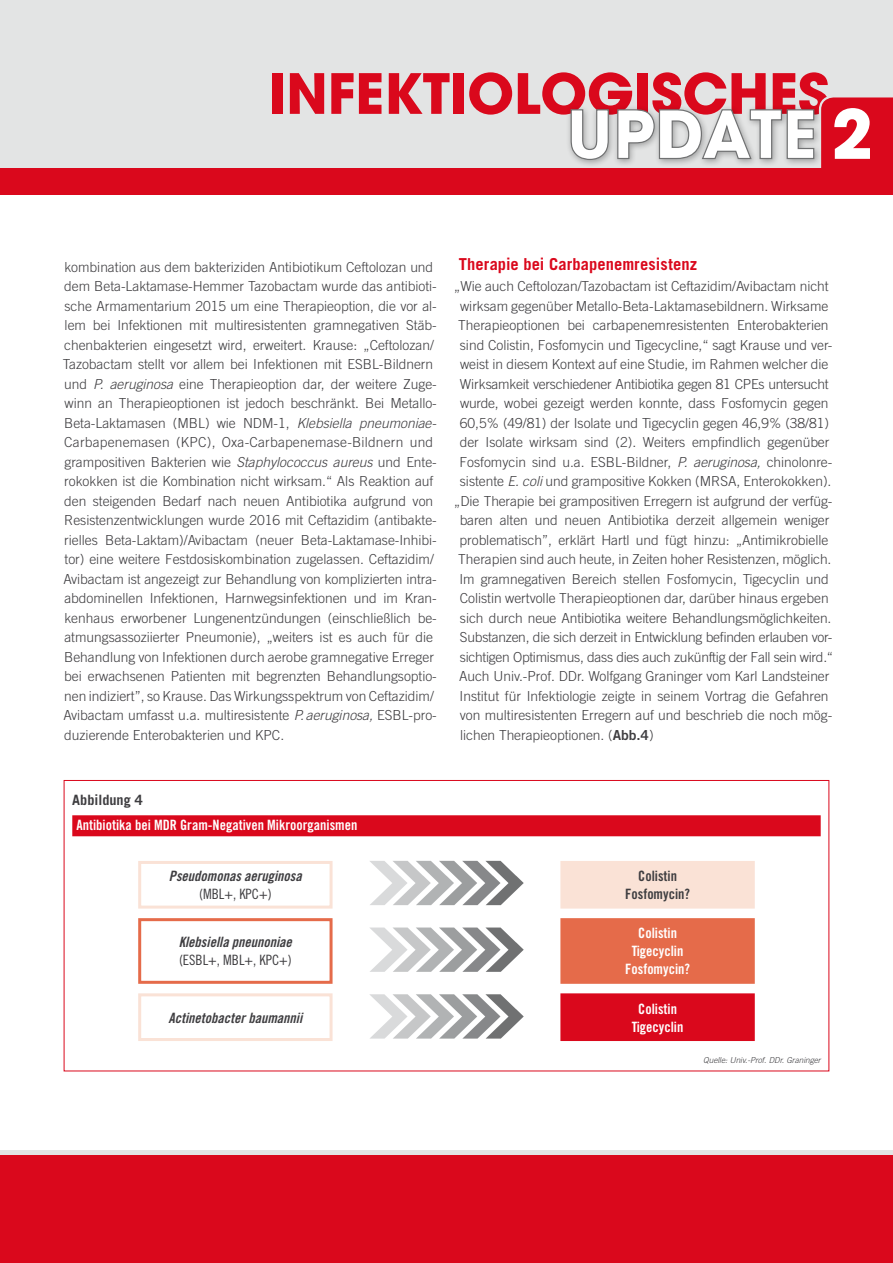
<style>
.page{position:relative;width:893px;height:1263px;background:#fff}
.page>*{position:absolute;margin:0;border:0;box-sizing:border-box;transform-origin:0 0}
.t1{font:700 55.05px "Avant Garde";letter-spacing:-.005em;color:#da081c}
.t2{font:700 16.5px "Trade Gothic";letter-spacing:.005em;color:#da081c}
.t3{font:14.25px/18px "Trade Gothic Bold Cond Twenty";color:#fff;text-align:center}
.t4{font:14.25px "Trade Gothic Bold Cond Twenty Obl";color:#3e3d40}
.t5{font:14.25px "Trade Gothic Cond Eighteen";color:#3e3d40}
.t6{font:14.25px/18px "Trade Gothic Bold Cond Twenty";color:#3e3d40;text-align:center}
.t7{font:700 14.25px "Trade Gothic";color:#3e3d40}
.t8{font:300 13.8px/19.5px "Trade Gothic";color:#3e3d40}
.t9{font:300 13.8px "Trade Gothic";letter-spacing:-.02em;color:#3e3d40}
.t10{font:italic 300 8.25px "Trade Gothic";color:#3e3d40}
.s1{font-style:italic}
.s2{font-family:"Trade Gothic Bold Two";font-weight:400}
</style>
<div class="page">
<svg style="left:0;top:194px;width:16px;height:1px"></svg>
<div style="left:0;top:0;width:893px;height:171px;background:#e3e4e4"></div>
<div style="left:0;top:1152px;width:893px;height:111px;background:#da081c"></div>
<hr style="left:0;top:1150px;width:893px;height:4px;background:#e3e4e4">
<div style="left:64px;top:780px;width:765px;height:291px;background:#fff;border:1px solid #da081c"></div>
<div style="left:72px;top:815px;width:749px;height:21px;background:#da081c"></div>
<div style="left:562px;top:862px;width:191px;height:45px;background:#fae2d6"></div>
<div style="left:560px;top:861px;width:195px;height:47px;border:3px solid #fae2d6"></div>
<div style="left:138px;top:861px;width:195px;height:47px;border:3px solid #fae2d6"></div>
<div style="left:562px;top:920px;width:191px;height:62px;background:#e56b4a"></div>
<div style="left:560px;top:918px;width:195px;height:66px;border:3px solid #e56b4a"></div>
<div style="left:138px;top:918px;width:195px;height:66px;border:3px solid #e56b4a"></div>
<div style="left:562px;top:995px;width:191px;height:44px;background:#da081c"></div>
<div style="left:560px;top:993px;width:195px;height:48px;border:3px solid #da081c"></div>
<div style="left:138px;top:993px;width:195px;height:48px;border:3px solid #fae2d6"></div>
<svg style="left:369px;top:994px;width:155px;height:44px"></svg>
<svg style="left:370px;top:927px;width:154px;height:45px"></svg>
<svg style="left:370px;top:861px;width:154px;height:44px"></svg>
<svg style="left:462px;top:97px;width:431px;height:98px"></svg>
<div style="left:0;top:168px;width:893px;height:26px;background:#da081c"></div>
<h1 class="t1" style="left:269px;top:58px;width:562px">INFEKTIOLOGISCHES</h1>
<p class="t8" style="left:63px;top:257px;width:376px">kombination aus dem bakteriziden Antibiotikum Ceftolozan und dem Beta-Laktamase-Hemmer Tazobactam wurde das antibioti&shy;sche Armamentarium 2015 um eine Therapieoption, die vor al&shy;lem bei Infektionen mit multiresistenten gramnegativen Stäb&shy;chenbakterien eingesetzt wird, erweitert. Krause: „Ceftolozan/ Tazobactam stellt vor allem bei Infektionen mit ESBL-Bildnern und <span class="s1">P. aeruginosa</span> eine Therapieoption dar, der weitere Zuge&shy;winn an Therapieoptionen ist jedoch beschränkt. Bei Metallo-Beta-Laktamasen (MBL) wie NDM-1, <span class="s1">Klebsiella pneumoniae-</span>Carbapenemasen (KPC), Oxa-Carbapenemase-Bildnern und grampositiven Bakterien wie <span class="s1">Staphylococcus aureus</span> und Ente&shy;rokokken ist die Kombination nicht wirksam.“ Als Reaktion auf den steigenden Bedarf nach neuen Antibiotika aufgrund von Resistenzentwicklungen wurde 2016 mit Ceftazidim (antibakte&shy;rielles Beta-Laktam)/Avibactam (neuer Beta-Laktamase-Inhibi&shy;tor) eine weitere Festdosiskombination zugelassen. Ceftazidim/ Avibactam ist angezeigt zur Behandlung von komplizierten intra&shy;abdominellen Infektionen, Harnwegsinfektionen und im Kran&shy;kenhaus erworbener Lungenentzündungen (einschließlich be&shy;atmungsassoziierter Pneumonie), „weiters ist es auch für die Behandlung von Infektionen durch aerobe gramnegative Erreger bei erwachsenen Patienten mit begrenzten Behandlungsoptio&shy;nen indiziert”, so Krause. Das Wirkungsspektrum von Ceftazidim/ Avibactam umfasst u.a. multiresistente <span class="s1">P.aeruginosa,</span> ESBL-pro&shy;duzierende Enterobakterien und KPC.</p>
<p class="t2" style="left:459px;top:254px;width:240px">Therapie bei Carbapenemresistenz</p>
<p class="t8" style="left:454px;top:276px;width:376px">„Wie auch Ceftolozan/Tazobactam ist Ceftazidim/Avibactam nicht</p>
<p class="t8" style="left:460px;top:296px;width:370px">wirksam gegenüber Metallo-Beta-Laktamasebildnern. Wirksame</p>
<p class="t8" style="left:458px;top:315px;width:372px">Therapieoptionen bei carbapenemresistenten Enterobakterien</p>
<p class="t8" style="left:460px;top:335px;width:374px">sind Colistin, Fosfomycin und Tigecycline,“ sagt Krause und ver-</p>
<p class="t8" style="left:460px;top:354px;width:370px">weist in diesem Kontext auf eine Studie, im Rahmen welcher die</p>
<p class="t9" style="left:460px;top:376px;width:370px">Wirksamkeit verschiedener Antibiotika gegen 81 CPEs untersucht</p>
<p class="t8" style="left:460px;top:393px;width:370px">wurde, wobei gezeigt werden konnte, dass Fosfomycin gegen</p>
<p class="t8" style="left:460px;top:413px;width:370px">60,5% (49/81) der Isolate und Tigecyclin gegen 46,9% (38/81)</p>
<p class="t8" style="left:460px;top:432px;width:371px">der Isolate wirksam sind (2). Weiters empfindlich gegenüber</p>
<p class="t8" style="left:460px;top:452px;width:374px">Fosfomycin sind u.a. ESBL-Bildner, <span class="s1">P. aeruginosa,</span> chinolonre-</p>
<p class="t8" style="left:460px;top:471px;width:373px">sistente <span class="s1">E. coli</span> und grampositive Kokken (MRSA, Enterokokken).</p>
<p class="t8" style="left:454px;top:491px;width:380px">„Die Therapie bei grampositiven Erregern ist aufgrund der verfüg-</p>
<p class="t8" style="left:460px;top:510px;width:371px">baren alten und neuen Antibiotika derzeit allgemein weniger</p>
<p class="t8" style="left:460px;top:530px;width:370px">problematisch”, erklärt Hartl und fügt hinzu: „Antimikrobielle</p>
<p class="t8" style="left:458px;top:549px;width:375px">Therapien sind auch heute, in Zeiten hoher Resistenzen, möglich.</p>
<p class="t8" style="left:460px;top:569px;width:371px">Im gramnegativen Bereich stellen Fosfomycin, Tigecyclin und</p>
<p class="t8" style="left:460px;top:588px;width:370px">Colistin wertvolle Therapieoptionen dar, darüber hinaus ergeben</p>
<p class="t8" style="left:460px;top:608px;width:373px">sich durch neue Antibiotika weitere Behandlungsmöglichkeiten.</p>
<p class="t9" style="left:460px;top:629px;width:373px">Substanzen, die sich derzeit in Entwicklung befinden erlauben vor-</p>
<p class="t9" style="left:460px;top:649px;width:375px">sichtigen Optimismus, dass dies auch zukünftig der Fall sein wird.“</p>
<p class="t8" style="left:459px;top:666px;width:372px">Auch Univ.-Prof. DDr. Wolfgang Graninger vom Karl Landsteiner</p>
<p class="t8" style="left:460px;top:686px;width:371px">Institut für Infektiologie zeigte in seinem Vortrag die Gefahren</p>
<p class="t8" style="left:460px;top:705px;width:374px">von multiresistenten Erregern auf und beschrieb die noch mög-</p>
<p class="t8" style="left:460px;top:725px;width:195px">lichen Therapieoptionen. (<span class="s2">Abb.4</span>)</p>
<p class="t7" style="left:72px;top:791px;width:72px">Abbildung 4</p>
<p class="t3" style="left:77px;top:816px;width:282px">Antibiotika bei MDR Gram-Negativen Mikroorganismen</p>
<p class="t4" style="left:169px;top:867px;width:134px">Pseudomonas aeruginosa</p>
<p class="t5" style="left:199px;top:886px;width:74px">(MBL+, KPC+)</p>
<p class="t4" style="left:179px;top:934px;width:115px">Klebsiella pneunoniae</p>
<p class="t5" style="left:179px;top:952px;width:114px">(ESBL+, MBL+, KPC+)</p>
<p class="t4" style="left:169px;top:1009px;width:135px">Actinetobacter baumannii</p>
<p class="t6" style="left:625px;top:867px;width:66px">Colistin<br>Fosfomycin?</p>
<p class="t3" style="left:625px;top:924px;width:66px">Colistin<br>Tigecyclin<br>Fosfomycin?</p>
<p class="t3" style="left:632px;top:999px;width:53px">Colistin<br>Tigecyclin</p>
<p class="t10" style="left:703px;top:1055px;width:119px">Quelle: Univ.-Prof. DDr. Graninger</p>
</div>
